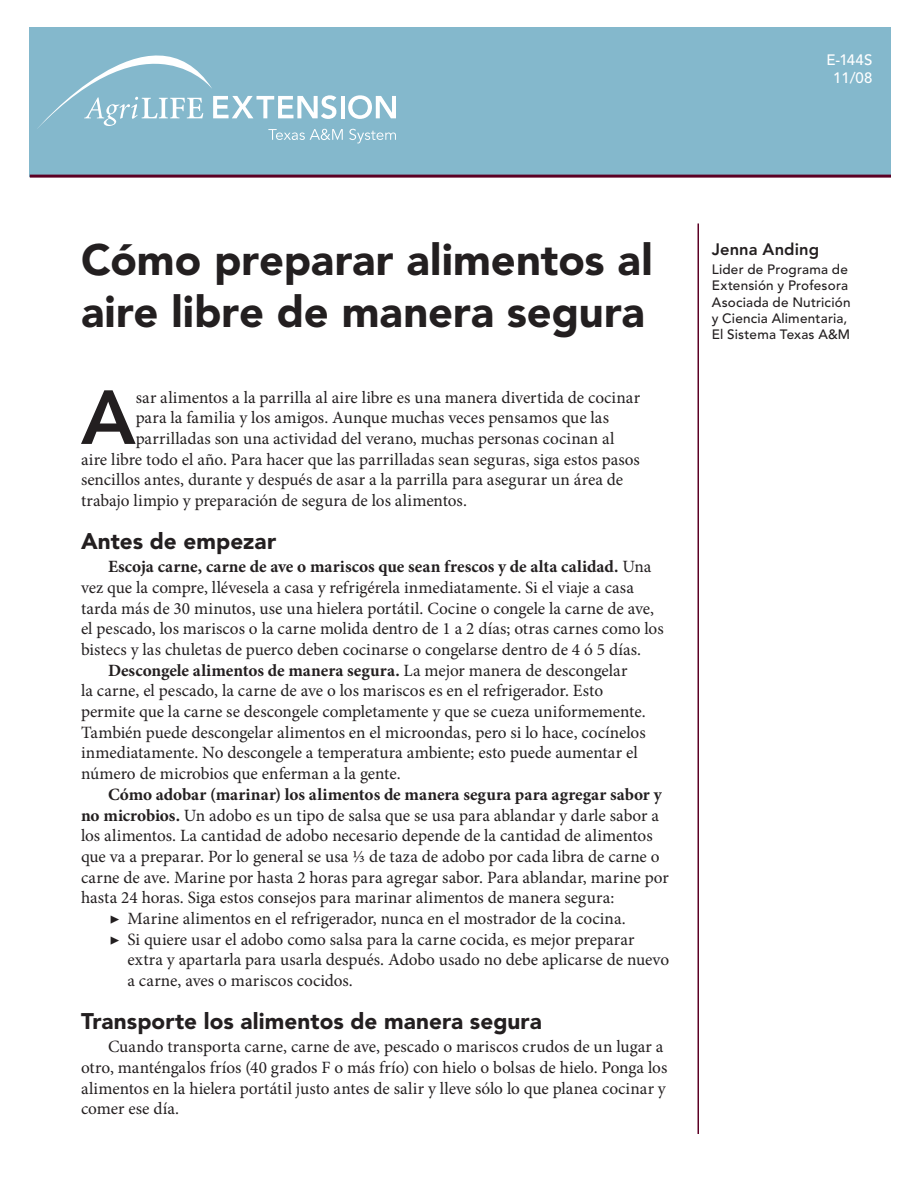
<style>
.page{position:relative;width:918px;height:1188px;background:#fff}
.page>*{position:absolute;margin:0;border:0;box-sizing:border-box;transform-origin:0 0}
.body_text{font:800 75.75px "Avenir";color:#231f20}
.t1{font:900 43.5px/52.2px "Avenir";color:#231f20}
.heading1{font:900 22.5px "Avenir";color:#231f20}
.body_text-2{font:17.25px/20.7px "Minion Pro";color:#231f20}
.body_tabs{font:17.25px/20.7px "Minion Pro";color:#231f20}
.author_info{font:800 16.5px "Avenir";letter-spacing:.005em;color:#231f20}
.body_text-3{font:500 15px "Avenir";color:#fff}
.author_info-2{font:500 13.5px/16.2px "Avenir";letter-spacing:.015em;color:#231f20}
.s1{font-weight:700}
</style>
<div class="page">
<div style="left:30px;top:27px;width:861px;height:150px;background:#84b8cc"></div>
<hr style="left:30px;top:175px;width:861px;height:3px;background:#5c0024">
<svg style="left:37px;top:55px;width:359px;height:88px"></svg>
<hr style="left:698px;top:223px;width:1px;height:911px;background:#5c0024">
<p class="body_text-3" style="left:826px;top:52px;width:47px">E-144S</p>
<p class="body_text-3" style="left:833px;top:70px;width:41px">11/08</p>
<p class="t1" style="left:81px;top:233px;width:573px">Cómo preparar alimentos al aire libre de manera segura</p>
<p class="body_text" style="left:81px;top:373px;width:56px">A</p>
<p class="body_text-2" style="left:136px;top:387px;width:506px">sar alimentos a la parrilla al aire libre es una manera divertida de cocinar</p>
<p class="body_text-2" style="left:136px;top:407px;width:475px">para la familia y los amigos. Aunque muchas veces pensamos que las</p>
<p class="body_text-2" style="left:136px;top:428px;width:480px">parrilladas son una actividad del verano, muchas personas cocinan al</p>
<p class="body_text-2" style="left:81px;top:449px;width:560px">aire libre todo el año. Para hacer que las parrilladas sean seguras, siga estos pasos</p>
<p class="body_text-2" style="left:81px;top:470px;width:544px">sencillos antes, durante y después de asar a la parrilla para asegurar un área de</p>
<p class="body_text-2" style="left:81px;top:490px;width:387px">trabajo limpio y preparación de segura de los alimentos.</p>
<p class="heading1" style="left:81px;top:528px;width:197px">Antes de empezar</p>
<p class="body_text-2" style="left:81px;top:556px;width:584px;text-indent:27px"><span class="s1">Escoja carne, carne de ave o mariscos que sean frescos y de alta calidad.</span> Una vez que la compre, llévesela a casa y refrigérela inmediatamente. Si el viaje a casa tarda más de 30 minutos, use una hielera portátil. Cocine o congele la carne de ave, el pescado, los mariscos o la carne molida dentro de 1 a 2 días; otras carnes como los bistecs y las chuletas de puerco deben cocinarse o congelarse dentro de 4 ó 5 días.</p>
<p class="body_text-2" style="left:81px;top:660px;width:566px;text-indent:27px"><span class="s1">Descongele alimentos de manera segura.</span> La mejor manera de descongelar<br>la carne, el pescado, la carne de ave o los mariscos es en el refrigerador. Esto permite que la carne se descongele completamente y que se cueza uniformemente.<br>También puede descongelar alimentos en el microondas, pero si lo hace, cocínelos inmediatamente. No descongele a temperatura ambiente; esto puede aumentar el número de microbios que enferman a la gente.</p>
<p class="body_text-2" style="left:81px;top:784px;width:589px;text-indent:27px"><span class="s1">Cómo adobar (marinar) los alimentos de manera segura para agregar sabor y no microbios.</span> Un adobo es un tipo de salsa que se usa para ablandar y darle sabor a los alimentos. La cantidad de adobo necesario depende de la cantidad de alimentos que va a preparar. Por lo general se usa 1/3 de taza de adobo por cada libra de carne o carne de ave. Marine por hasta 2 horas para agregar sabor. Para ablandar, marine por hasta 24 horas. Siga estos consejos para marinar alimentos de manera segura:</p>
<p class="body_tabs" style="left:110px;top:908px;width:518px">▶ Marine alimentos en el refrigerador, nunca en el mostrador de la cocina.</p>
<p class="body_tabs" style="left:128px;top:929px;width:543px;text-indent:-18px">▶ Si quiere usar el adobo como salsa para la carne cocida, es mejor preparar extra y apartarla para usarla después. Adobo usado no debe aplicarse de nuevo a carne, aves o mariscos cocidos.</p>
<p class="heading1" style="left:81px;top:1008px;width:462px">Transporte los alimentos de manera segura</p>
<p class="body_text-2" style="left:81px;top:1036px;width:588px;text-indent:27px">Cuando transporta carne, carne de ave, pescado o mariscos crudos de un lugar a otro, manténgalos fríos (40 grados F o más frío) con hielo o bolsas de hielo. Ponga los alimentos en la hielera portátil justo antes de salir y lleve sólo lo que planea cocinar y comer ese día.</p>
<p class="author_info" style="left:712px;top:239px;width:109px">Jenna Anding</p>
<p class="author_info-2" style="left:712px;top:262px;width:140px">Lider de Programa de<br>Extensión y Profesora<br>Asociada de Nutrición y Ciencia Alimentaria,</p>
<p class="author_info-2" style="left:712px;top:327px;width:140px">El Sistema Texas A&amp;M</p>
</div>
